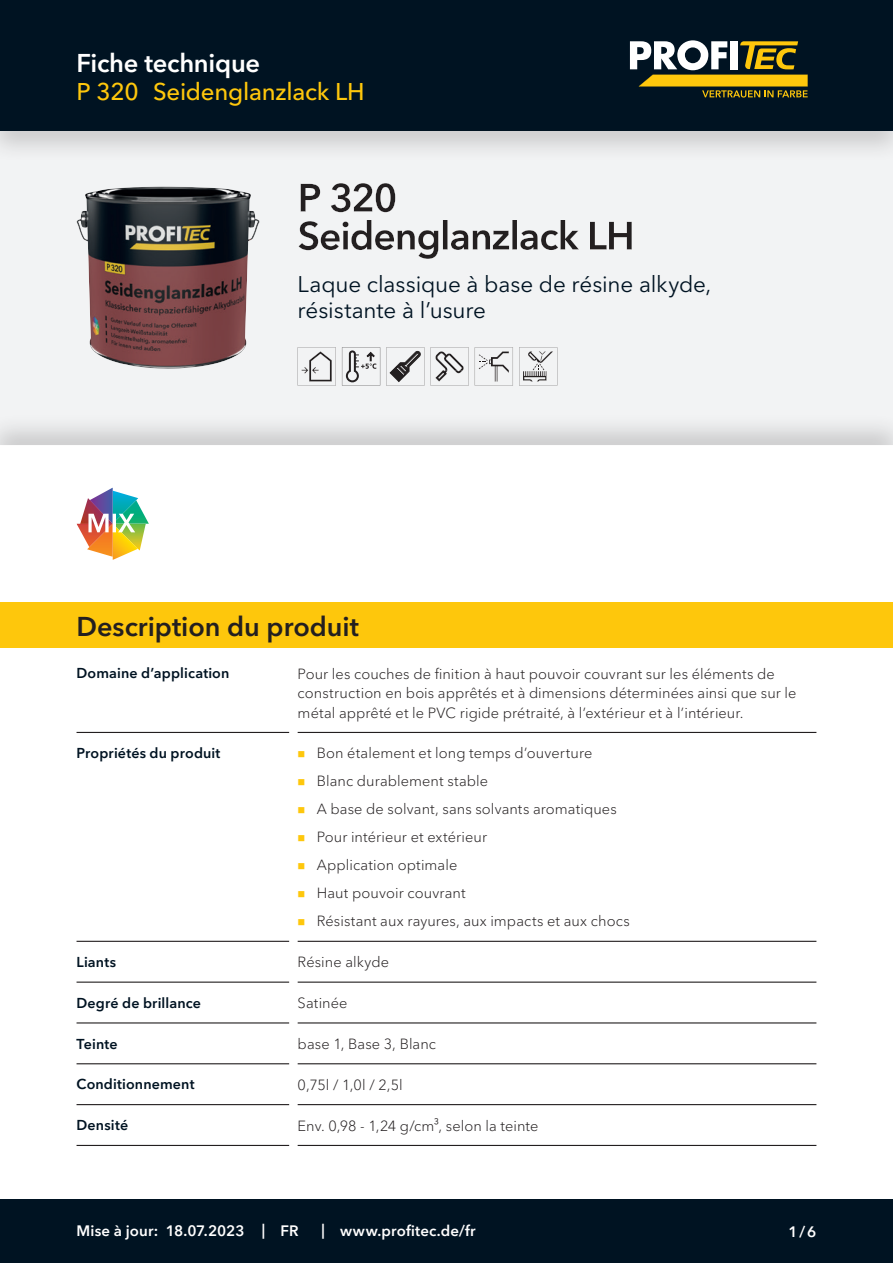
<style>
.page{position:relative;width:893px;height:1263px;background:#fff}
.page>*{position:absolute;margin:0;border:0;box-sizing:border-box;transform-origin:0 0}
.CB_AF_Kapitel_Uebers{font:600 27px "Avenir Next Cyr";color:#231f20}
.CB_AF_Kopf_TM{font:600 25.5px "Avenir Next Cyr";letter-spacing:-.01em;color:#fff}
.CB_AF_Kopf_Produktna{font:500 24px "Avenir Next Cyr";letter-spacing:-.01em;color:#fec70c}
.t1{font:22.5px/25.5px "Avenir Next Cyr";letter-spacing:-.005em;color:#001322}
.CB_AF_Fuss_Stand_lin{font:600 15px "Avenir Next Cyr";letter-spacing:.01em;color:#fff}
.CB_AF_Text_Standard{font:300 14.7px/19.5px "Avenir Next Cyr";letter-spacing:.005em;color:#231f20}
.CB_AF_Abschnitt_Uebe{font:600 14.25px "Avenir Next Cyr";letter-spacing:.01em;color:#001322}
</style>
<div class="page">
<div style="left:0;top:0;width:893px;height:131px;background:#001322"></div>
<div style="left:0;top:1199px;width:893px;height:64px;background:#001322"></div>
<svg style="left:630px;top:40px;width:178px;height:58px"></svg>
<hr style="left:77px;top:732px;width:212px;height:1px;background:#231f20">
<hr style="left:298px;top:732px;width:518px;height:1px;background:#231f20">
<hr style="left:77px;top:941px;width:212px;height:1px;background:#231f20">
<hr style="left:298px;top:941px;width:518px;height:1px;background:#231f20">
<hr style="left:77px;top:981px;width:212px;height:2px;background:#231f20">
<hr style="left:298px;top:981px;width:518px;height:2px;background:#231f20">
<hr style="left:77px;top:1022px;width:212px;height:1px;background:#231f20">
<hr style="left:298px;top:1022px;width:518px;height:1px;background:#231f20">
<hr style="left:77px;top:1063px;width:212px;height:1px;background:#231f20">
<hr style="left:298px;top:1063px;width:518px;height:1px;background:#231f20">
<hr style="left:77px;top:1104px;width:212px;height:1px;background:#231f20">
<hr style="left:298px;top:1104px;width:518px;height:1px;background:#231f20">
<hr style="left:77px;top:1145px;width:212px;height:1px;background:#231f20">
<hr style="left:298px;top:1145px;width:518px;height:1px;background:#231f20">
<div style="left:0;top:602px;width:893px;height:46px;background:#fec70c"></div>
<div style="left:0;top:122px;width:893px;height:328px;background:#231f20;opacity:.2"></div>
<img style="left:113px;top:491px;width:25px;height:69px">
<img style="left:94px;top:488px;width:19px;height:10px">
<img style="left:80px;top:498px;width:33px;height:26px">
<img style="left:113px;top:500px;width:36px;height:24px">
<img style="left:113px;top:524px;width:33px;height:26px">
<img style="left:87px;top:547px;width:26px;height:10px">
<img style="left:77px;top:524px;width:36px;height:23px">
<svg style="left:88px;top:514px;width:47px;height:18px"></svg>
<p class="CB_AF_Kopf_TM" style="left:77px;top:47px;width:185px">Fiche technique</p>
<p class="CB_AF_Kopf_Produktna" style="left:77px;top:78px;width:64px">P 320</p>
<p class="CB_AF_Kopf_Produktna" style="left:153px;top:78px;width:213px">Seidenglanzlack LH</p>
<h3 class="t1" style="left:298px;top:271px;width:415px">Laque classique à base de résine alkyde, résistante à l’usure</h3>
<p class="CB_AF_Kapitel_Uebers" style="left:77px;top:610px;width:284px">Description du produit</p>
<p class="CB_AF_Abschnitt_Uebe" style="left:77px;top:665px;width:154px">Domaine d’application</p>
<p class="CB_AF_Text_Standard" style="left:298px;top:664px;width:500px">Pour les couches de finition à haut pouvoir couvrant sur les éléments de construction en bois apprêtés et à dimensions déterminées ainsi que sur le métal apprêté et le PVC rigide prétraité, à l’extérieur et à l’intérieur.</p>
<p class="CB_AF_Abschnitt_Uebe" style="left:77px;top:744px;width:145px">Propriétés du produit</p>
<p class="CB_AF_Text_Standard" style="left:317px;top:743px;width:277px">Bon étalement et long temps d’ouverture</p>
<p class="CB_AF_Text_Standard" style="left:317px;top:771px;width:173px">Blanc durablement stable</p>
<p class="CB_AF_Text_Standard" style="left:317px;top:799px;width:301px">A base de solvant, sans solvants aromatiques</p>
<p class="CB_AF_Text_Standard" style="left:317px;top:827px;width:172px">Pour intérieur et extérieur</p>
<p class="CB_AF_Text_Standard" style="left:317px;top:855px;width:142px">Application optimale</p>
<p class="CB_AF_Text_Standard" style="left:317px;top:883px;width:150px">Haut pouvoir couvrant</p>
<p class="CB_AF_Text_Standard" style="left:317px;top:911px;width:315px">Résistant aux rayures, aux impacts et aux chocs</p>
<p class="CB_AF_Abschnitt_Uebe" style="left:77px;top:953px;width:41px">Liants</p>
<p class="CB_AF_Text_Standard" style="left:298px;top:952px;width:93px">Résine alkyde</p>
<p class="CB_AF_Abschnitt_Uebe" style="left:77px;top:994px;width:126px">Degré de brillance</p>
<p class="CB_AF_Text_Standard" style="left:298px;top:993px;width:51px">Satinée</p>
<p class="CB_AF_Abschnitt_Uebe" style="left:77px;top:1035px;width:43px">Teinte</p>
<p class="CB_AF_Text_Standard" style="left:298px;top:1034px;width:140px">base 1, Base 3, Blanc</p>
<p class="CB_AF_Abschnitt_Uebe" style="left:77px;top:1076px;width:120px">Conditionnement</p>
<p class="CB_AF_Text_Standard" style="left:298px;top:1075px;width:107px">0,75l / 1,0l / 2,5l</p>
<p class="CB_AF_Abschnitt_Uebe" style="left:77px;top:1116px;width:53px">Densité</p>
<p class="CB_AF_Text_Standard" style="left:298px;top:1116px;width:242px">Env. 0,98 - 1,24 g/cm³, selon la teinte</p>
<p class="CB_AF_Fuss_Stand_lin" style="left:77px;top:1222px;width:83px">Mise à jour:</p>
<p class="CB_AF_Fuss_Stand_lin" style="left:166px;top:1222px;width:80px">18.07.2023</p>
<p class="CB_AF_Fuss_Stand_lin" style="left:262px;top:1221px;width:5px">|</p>
<p class="CB_AF_Fuss_Stand_lin" style="left:281px;top:1222px;width:20px">FR</p>
<p class="CB_AF_Fuss_Stand_lin" style="left:321px;top:1221px;width:5px">|</p>
<p class="CB_AF_Fuss_Stand_lin" style="left:340px;top:1222px;width:137px">www.profitec.de/fr</p>
<p class="CB_AF_Fuss_Stand_lin" style="left:788px;top:1222px;width:29px">1/6</p>
</div>
